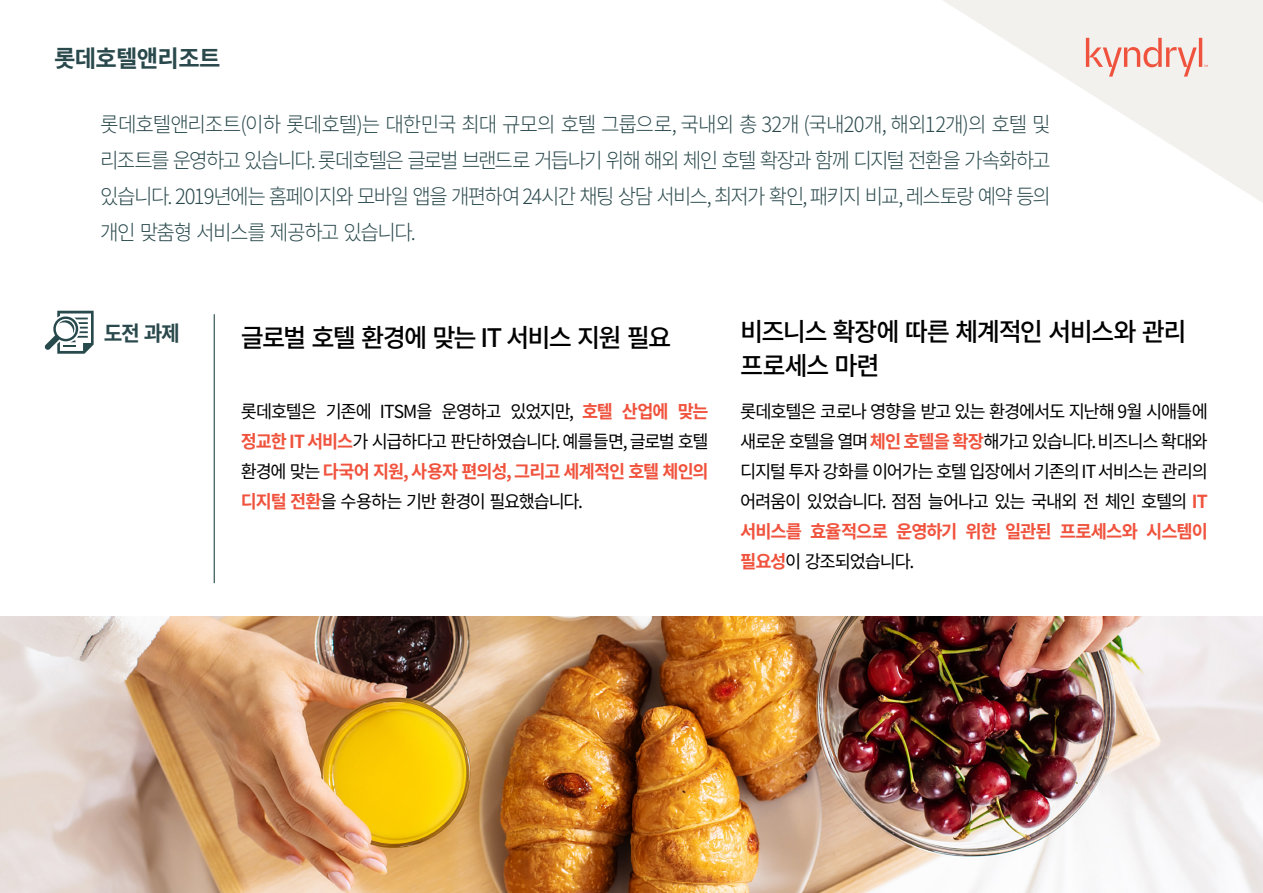
<style>
.page{position:relative;width:1263px;height:893px;background:#fff}
.page>*{position:absolute;margin:0;border:0;box-sizing:border-box;transform-origin:0 0}
.t1{font:500 25.5px/34.5px "Noto Sans KR";letter-spacing:-.07em;color:#000}
.t2{font:700 23.55px "Noto Sans KR";letter-spacing:-.03em;color:#2a494c}
.t3{font:300 21px/36px "Noto Sans KR";letter-spacing:-.085em;color:#2a494c;text-align:justify;scale:.96 1}
.t4{font:700 21px "Noto Sans KR";color:#2a494c}
.t5{font:18px/30px "Noto Sans KR";letter-spacing:-.07em;color:#000;text-align:justify}
.s1{font-weight:700;color:#f0533d}
</style>
<div class="page">
<svg style="left:943px;top:0;width:320px;height:203px"></svg>
<img style="left:0;top:617px;width:1263px;height:276px">
<hr style="left:214px;top:314px;width:1px;height:269px;background:#2a494c">
<svg style="left:45px;top:311px;width:49px;height:43px"></svg>
<svg style="left:1086px;top:38px;width:122px;height:39px;background:#f1cdc6"></svg>
<h2 class="t2" style="left:54px;top:45px;width:168px">롯데호텔앤리조트</h2>
<p class="t3" style="left:100px;top:107px;width:992px">롯데호텔앤리조트(이하 롯데호텔)는 대한민국 최대 규모의 호텔 그룹으로, 국내외 총 32개 (국내20개, 해외12개)의 호텔 및 리조트를 운영하고 있습니다. 롯데호텔은 글로벌 브랜드로 거듭나기 위해 해외 체인 호텔 확장과 함께 디지털 전환을 가속화하고 있습니다. 2019년에는 홈페이지와 모바일 앱을 개편하여 24시간 채팅 상담 서비스, 최저가 확인, 패키지 비교, 레스토랑 예약 등의 개인 맞춤형 서비스를 제공하고 있습니다.</p>
<p class="t4" style="left:104px;top:321px;width:78px">도전 과제</p>
<h1 class="t1" style="left:241px;top:321px;width:432px">글로벌 호텔 환경에 맞는 IT 서비스 지원 필요</h1>
<p class="t5" style="left:241px;top:397px;width:469px">롯데호텔은 기존에 ITSM을 운영하고 있었지만, <span class="s1">호텔 산업에 맞는 정교한 IT 서비스</span>가 시급하다고 판단하였습니다. 예를들면, 글로벌 호텔 환경에 맞는 <span class="s1">다국어 지원, 사용자 편의성, 그리고 세계적인 호텔 체인의 디지털 전환</span>을 수용하는 기반 환경이 필요했습니다.</p>
<h1 class="t1" style="left:740px;top:315px;width:448px">비즈니스 확장에 따른 체계적인 서비스와 관리 프로세스 마련</h1>
<p class="t5" style="left:740px;top:397px;width:469px">롯데호텔은 코로나 영향을 받고 있는 환경에서도 지난해 9월 시애틀에 새로운 호텔을 열며 <span class="s1">체인 호텔을 확장</span>해가고 있습니다. 비즈니스 확대와 디지털 투자 강화를 이어가는 호텔 입장에서 기존의 IT 서비스는 관리의 어려움이 있었습니다. 점점 늘어나고 있는 국내외 전 체인 호텔의 <span class="s1">IT 서비스를 효율적으로 운영하기 위한 일관된 프로세스와 시스템이 필요성</span>이 강조되었습니다.</p>
</div>
